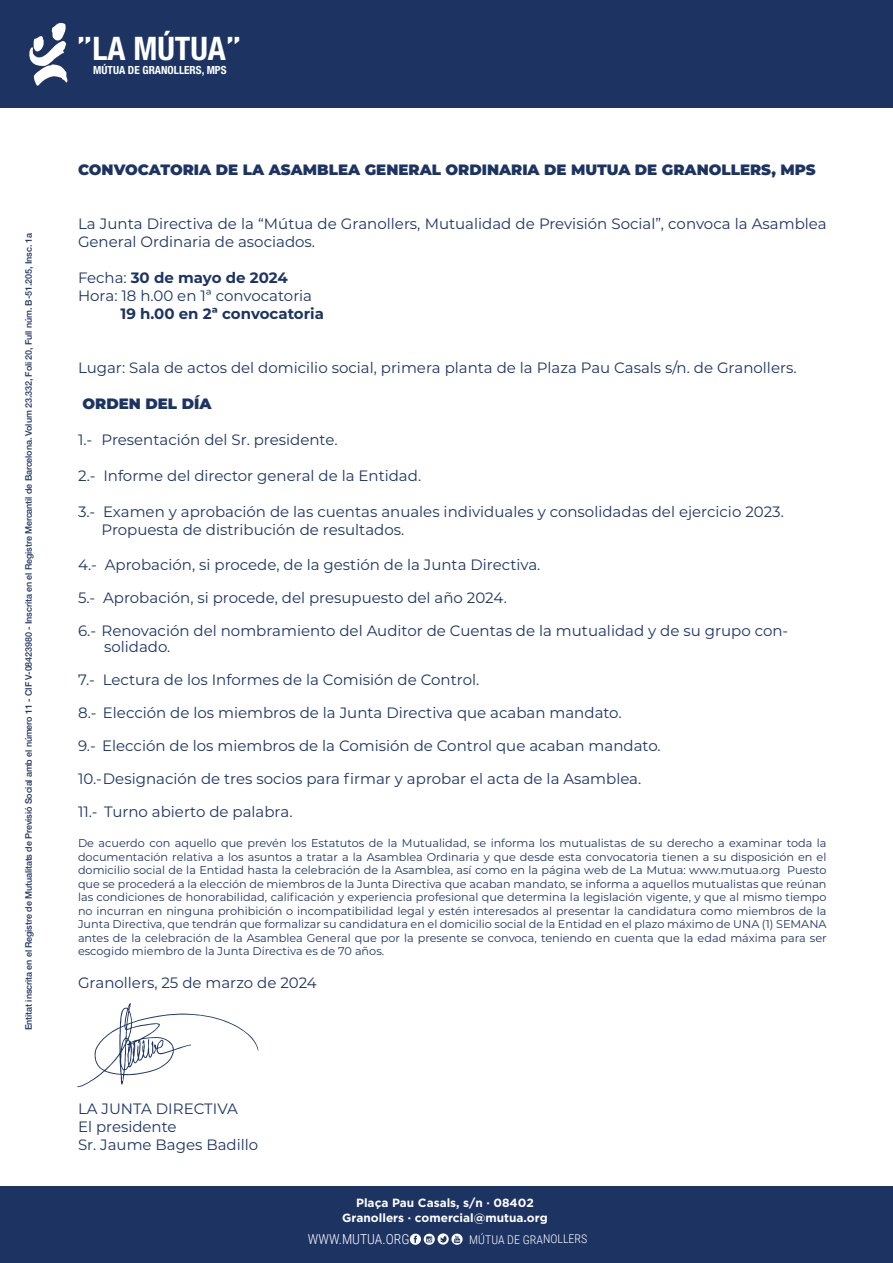
<style>
.page{position:relative;width:893px;height:1263px;background:#fff}
.page>*{position:absolute;margin:0;border:0;box-sizing:border-box;transform-origin:0 0}
.t1{font:700 condensed 32.4px "Helvetica Neue LT Std";color:#fff}
.t2{font:15px/18px "Montserrat";color:#1d3463}
.t3{font:900 15px "Montserrat";color:#1d3463}
.t4{font:700 15px "Montserrat";color:#1d3463}
.t5{font:300 13.8px "Roboto Condensed";color:#fff}
.t6{font:300 12px "Roboto Condensed";color:#fff}
.t7{font:700 11.85px/14.2px "Gotham";color:#fff;text-align:center}
.t8{font:11.25px/13.5px "Montserrat";color:#1d3463;text-align:justify}
.t9{font:700 condensed 11.25px "Helvetica Neue LT Std";color:#fff}
.t10{font:500 9px "Helvetica Neue";letter-spacing:-.01em;color:#1d3463}
.s1{font-family:"DIN";font-stretch:normal}
.s2{font-weight:700}
</style>
<div class="page">
<svg style="left:77px;top:1003px;width:181px;height:84px"></svg>
<div style="left:0;top:0;width:893px;height:107px;background:#1d3463"></div>
<svg style="left:29px;top:23px;width:38px;height:63px"></svg>
<div style="left:0;top:1186px;width:893px;height:77px;background:#1d3463"></div>
<svg style="left:410px;top:1233px;width:53px;height:12px"></svg>
<p class="t10" style="left:21px;top:1030px;width:799px;rotate:-90deg">Entitat inscrita en el Registre de Mutualitats de Previsió Social amb el número 11 - CIF V-08423980 - Inscrita en el Registre Mercantil de Barcelona. Volum 23.332, Foli 20, Full núm. B-51.205, Insc. 1a</p>
<h1 class="t1" style="left:77px;top:29px;width:166px"><span class="s1">”</span>LA MÚTUA<span class="s1">”</span></h1>
<p class="t9" style="left:93px;top:63px;width:135px">MÚTUA DE GRANOLLERS, MPS</p>
<p class="t3" style="left:78px;top:159px;width:739px">CONVOCATORIA DE LA ASAMBLEA GENERAL ORDINARIA DE MUTUA DE GRANOLLERS, MPS</p>
<p class="t2" style="left:78px;top:214px;width:750px">La Junta Directiva de la “Mútua de Granollers, Mutualidad de Previsión Social”, convoca la Asamblea<br>General Ordinaria de asociados.</p>
<p class="t2" style="left:78px;top:268px;width:236px">Fecha: <span class="s2">30 de mayo de 2024<br></span>Hora: 18 h.00 en 1ª convocatoria</p>
<p class="t4" style="left:120px;top:303px;width:205px">19 h.00 en 2ª convocatoria</p>
<p class="t2" style="left:78px;top:358px;width:720px">Lugar: Sala de actos del domicilio social, primera planta de la Plaza Pau Casals s/n. de Granollers.</p>
<p class="t3" style="left:82px;top:393px;width:130px">ORDEN DEL DÍA</p>
<p class="t2" style="left:78px;top:430px;width:261px">1.- Presentación del Sr. presidente.</p>
<p class="t2" style="left:78px;top:466px;width:345px">2.- Informe del director general de la Entidad.</p>
<p class="t2" style="left:102px;top:502px;width:684px;text-indent:-24px">3.- Examen y aprobación de las cuentas anuales individuales y consolidadas del ejercicio 2023.<br>Propuesta de distribución de resultados.</p>
<p class="t2" style="left:78px;top:555px;width:464px">4.- Aprobación, si procede, de la gestión de la Junta Directiva.</p>
<p class="t2" style="left:78px;top:588px;width:430px">5.- Aprobación, si procede, del presupuesto del año 2024.</p>
<p class="t2" style="left:104px;top:622px;width:686px;line-height:16.5px;text-indent:-26px">6.- Renovación del nombramiento del Auditor de Cuentas de la mutualidad y de su grupo con&shy;solidado.</p>
<p class="t2" style="left:78px;top:670px;width:403px">7.- Lectura de los Informes de la Comisión de Control.</p>
<p class="t2" style="left:78px;top:696px;width:584px;line-height:33px">8.- Elección de los miembros de la Junta Directiva que acaban mandato.<br>9.- Elección de los miembros de la Comisión de Control que acaban mandato.</p>
<p class="t2" style="left:78px;top:769px;width:565px">10.-Designación de tres socios para firmar y aprobar el acta de la Asamblea.</p>
<p class="t2" style="left:78px;top:802px;width:216px">11.- Turno abierto de palabra.</p>
<p class="t8" style="left:78px;top:836px;width:750px">De acuerdo con aquello que prevén los Estatutos de la Mutualidad, se informa los mutualistas de su derecho a examinar toda la documentación relativa a los asuntos a tratar a la Asamblea Ordinaria y que desde esta convocatoria tienen a su disposición en el domicilio social de la Entidad hasta la celebración de la Asamblea, así como en la página web de La Mutua: www.mutua.org Puesto que se procederá a la elección de miembros de la Junta Directiva que acaban mandato, se informa a aquellos mutualistas que reúnan las condiciones de honorabilidad, calificación y experiencia profesional que determina la legislación vigente, y que al mismo tiempo no incurran en ninguna prohibición o incompatibilidad legal y estén interesados al presentar la candidatura como miembros de la Junta Directiva, que tendrán que formalizar su candidatura en el domicilio social de la Entidad en el plazo máximo de UNA (1) SEMANA antes de la celebración de la Asamblea General que por la presente se convoca, teniendo en cuenta que la edad máxima para ser escogido miembro de la Junta Directiva es de 70 años.</p>
<p class="t2" style="left:78px;top:973px;width:240px">Granollers, 25 de marzo de 2024</p>
<p class="t2" style="left:78px;top:1099px;width:182px">LA JUNTA DIRECTIVA<br>El presidente<br>Sr. Jaume Bages Badillo</p>
<p class="t7" style="left:342px;top:1196px;width:207px">Plaça Pau Casals, s/n · 08402<br>Granollers · comercial@mutua.org</p>
<p class="t5" style="left:308px;top:1229px;width:103px">WWW.MUTUA.ORG</p>
<p class="t6" style="left:469px;top:1231px;width:120px">MÚTUA DE GRANOLLERS</p>
</div>
